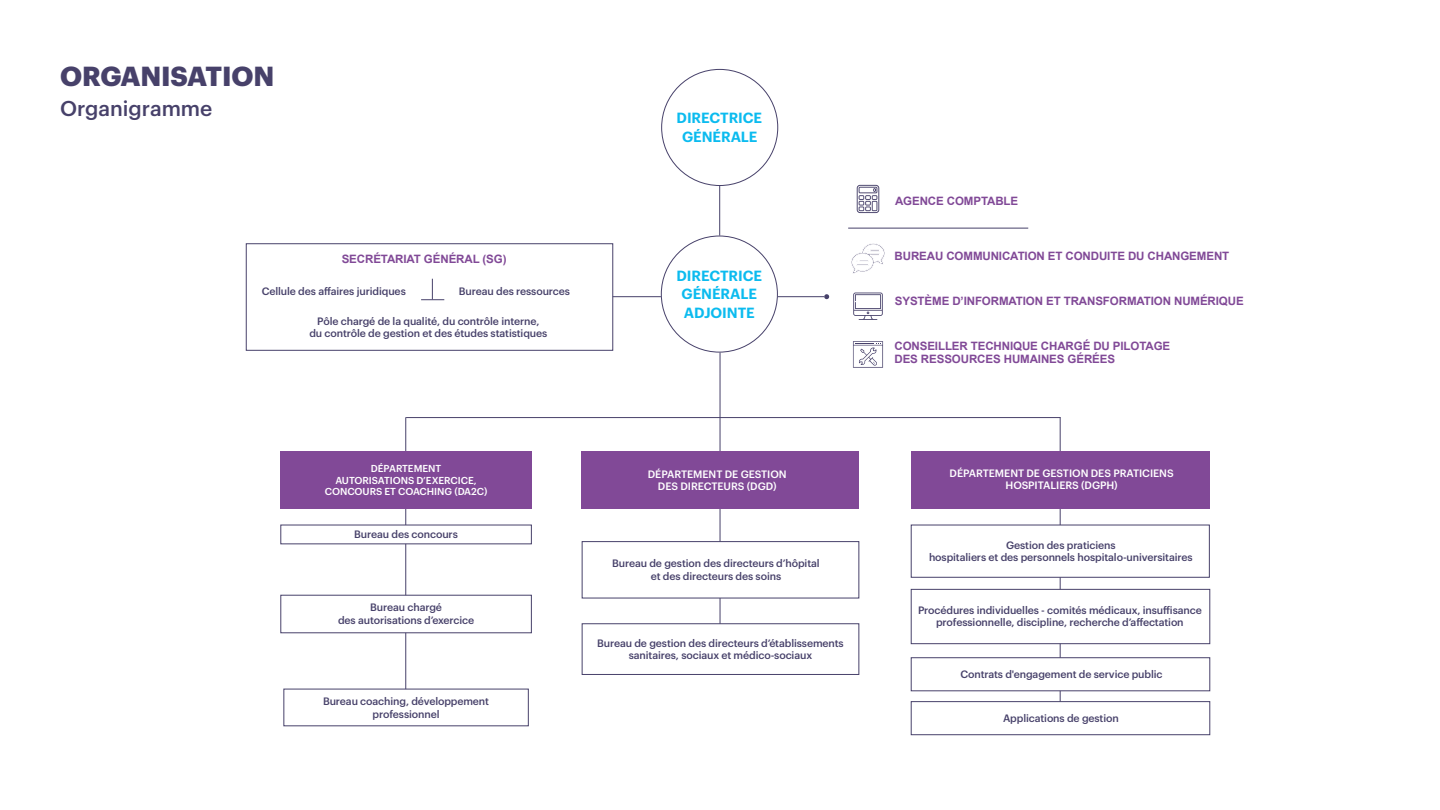
<style>
.page{position:relative;width:1440px;height:810px;background:#fff}
.page>*{position:absolute;margin:0;border:0;box-sizing:border-box;transform-origin:0 0}
.t1{font:700 27px "Graphik";letter-spacing:-.005em;color:#47416a}
.t2{font:500 21px "Graphik";color:#47416a}
.t3{font:600 14.4px "Graphik";letter-spacing:-.005em;color:#0bbbef}
.t4{font:700 11.55px "Arial";letter-spacing:-.01em;color:#814997}
.t5{font:500 10.5px/12.6px "Graphik";letter-spacing:-.01em;color:#47416a;text-align:center}
.t6{font:500 10.5px "Graphik";letter-spacing:-.005em;color:#fff}
.t7{font:500 9.9px/11.6px "Graphik";letter-spacing:-.005em;color:#fff;text-align:center}
</style>
<div class="page">
<hr style="left:720px;top:374px;width:1px;height:259px;background:#47416a">
<hr style="left:1060px;top:417px;width:1px;height:290px;background:#47416a">
<hr style="left:405px;top:417px;width:1px;height:280px;background:#47416a">
<hr style="left:719px;top:186px;width:1px;height:50px;background:#47416a">
<hr style="left:613px;top:296px;width:48px;height:1px;background:#47416a">
<hr style="left:848px;top:228px;width:180px;height:1px;background:#47416a">
<hr style="left:778px;top:296px;width:46px;height:1px;background:#47416a">
<div style="left:911px;top:525px;width:299px;height:53px;background:#fff;border:1px solid #47416a"></div>
<div style="left:911px;top:657px;width:299px;height:34px;background:#fff;border:1px solid #47416a"></div>
<div style="left:911px;top:701px;width:299px;height:34px;background:#fff;border:1px solid #47416a"></div>
<div style="left:911px;top:589px;width:299px;height:55px;background:#fff;border:1px solid #47416a"></div>
<div style="left:280px;top:595px;width:252px;height:38px;background:#fff;border:1px solid #47416a"></div>
<div style="left:582px;top:623px;width:277px;height:52px;background:#fff;border:1px solid #47416a"></div>
<div style="left:284px;top:689px;width:245px;height:37px;background:#fff"></div>
<div style="left:280px;top:452px;width:252px;height:57px;background:#814997"></div>
<div style="left:911px;top:452px;width:299px;height:57px;background:#814997"></div>
<div style="left:582px;top:452px;width:277px;height:57px;background:#814997"></div>
<svg style="left:720px;top:353px;width:1px;height:21px"></svg>
<svg style="left:824px;top:294px;width:5px;height:5px"></svg>
<svg style="left:853px;top:293px;width:30px;height:27px"></svg>
<svg style="left:857px;top:185px;width:22px;height:28px"></svg>
<svg style="left:851px;top:243px;width:34px;height:31px"></svg>
<svg style="left:853px;top:341px;width:30px;height:27px"></svg>
<hr style="left:406px;top:417px;width:655px;height:1px;background:#47416a">
<div style="left:582px;top:541px;width:277px;height:57px;background:#fff;border:1px solid #47416a"></div>
<div style="left:246px;top:243px;width:367px;height:108px;border:1px solid #47416a"></div>
<svg style="left:421px;top:279px;width:23px;height:21px"></svg>
<p class="t1" style="left:60px;top:55px;width:216px">ORGANISATION</p>
<p class="t2" style="left:60px;top:93px;width:154px">Organigramme</p>
<p class="t4" style="left:342px;top:252px;width:166px">SECRÉTARIAT GÉNÉRAL (SG)</p>
<p class="t5" style="left:262px;top:284px;width:146px">Cellule des affaires juridiques</p>
<p class="t5" style="left:459px;top:284px;width:113px">Bureau des ressources</p>
<p class="t5" style="left:309px;top:315px;width:239px;line-height:12px">Pôle chargé de la qualité, du contrôle interne,<br>du contrôle de gestion et des études statistiques</p>
<p class="t3" style="left:677px;top:107px;width:87px">DIRECTRICE</p>
<p class="t3" style="left:682px;top:126px;width:77px">GÉNÉRALE</p>
<p class="t3" style="left:677px;top:264px;width:87px">DIRECTRICE</p>
<p class="t3" style="left:682px;top:283px;width:77px">GÉNÉRALE</p>
<p class="t3" style="left:684px;top:302px;width:72px">ADJOINTE</p>
<p class="t4" style="left:895px;top:193px;width:125px">AGENCE COMPTABLE</p>
<p class="t4" style="left:895px;top:248px;width:336px">BUREAU COMMUNICATION ET CONDUITE DU CHANGEMENT</p>
<p class="t4" style="left:895px;top:294px;width:350px">SYSTÈME D’INFORMATION ET TRANSFORMATION NUMÉRIQUE</p>
<p class="t4" style="left:894px;top:338px;width:277px">CONSEILLER TECHNIQUE CHARGÉ DU PILOTAGE</p>
<p class="t4" style="left:894px;top:351px;width:222px">DES RESSOURCES HUMAINES GÉRÉES</p>
<p class="t7" style="left:325px;top:462px;width:164px">DÉPARTEMENT<br>AUTORISATIONS D’EXERCICE,<br>CONCOURS ET COACHING (DA2C)</p>
<p class="t6" style="left:950px;top:465px;width:226px">DÉPARTEMENT DE GESTION DES PRATICIENS</p>
<p class="t6" style="left:648px;top:466px;width:140px">DÉPARTEMENT DE GESTION</p>
<p class="t6" style="left:658px;top:478px;width:120px">DES DIRECTEURS (DGD)</p>
<p class="t6" style="left:1006px;top:477px;width:114px">HOSPITALIERS (DGPH)</p>
<p class="t5" style="left:354px;top:527px;width:105px">Bureau des concours</p>
<p class="t5" style="left:370px;top:600px;width:73px">Bureau chargé</p>
<p class="t5" style="left:338px;top:613px;width:138px">des autorisations d’exercice</p>
<p class="t5" style="left:323px;top:694px;width:168px">Bureau coaching, développement professionnel</p>
<p class="t5" style="left:612px;top:556px;width:209px">Bureau de gestion des directeurs d’hôpital et des directeurs des soins</p>
<p class="t5" style="left:597px;top:636px;width:248px">Bureau de gestion des directeurs d’établissements sanitaires, sociaux et médico-sociaux</p>
<p class="t5" style="left:929px;top:538px;width:265px">Gestion des praticiens<br>hospitaliers et des personnels hospitalo-universitaires</p>
<p class="t5" style="left:918px;top:603px;width:285px">Procédures individuelles - comités médicaux, insuffisance professionnelle, discipline, recherche d’affectation</p>
<p class="t5" style="left:960px;top:667px;width:204px">Contrats d'engagement de service public</p>
<p class="t5" style="left:1003px;top:711px;width:117px">Applications de gestion</p>
</div>
